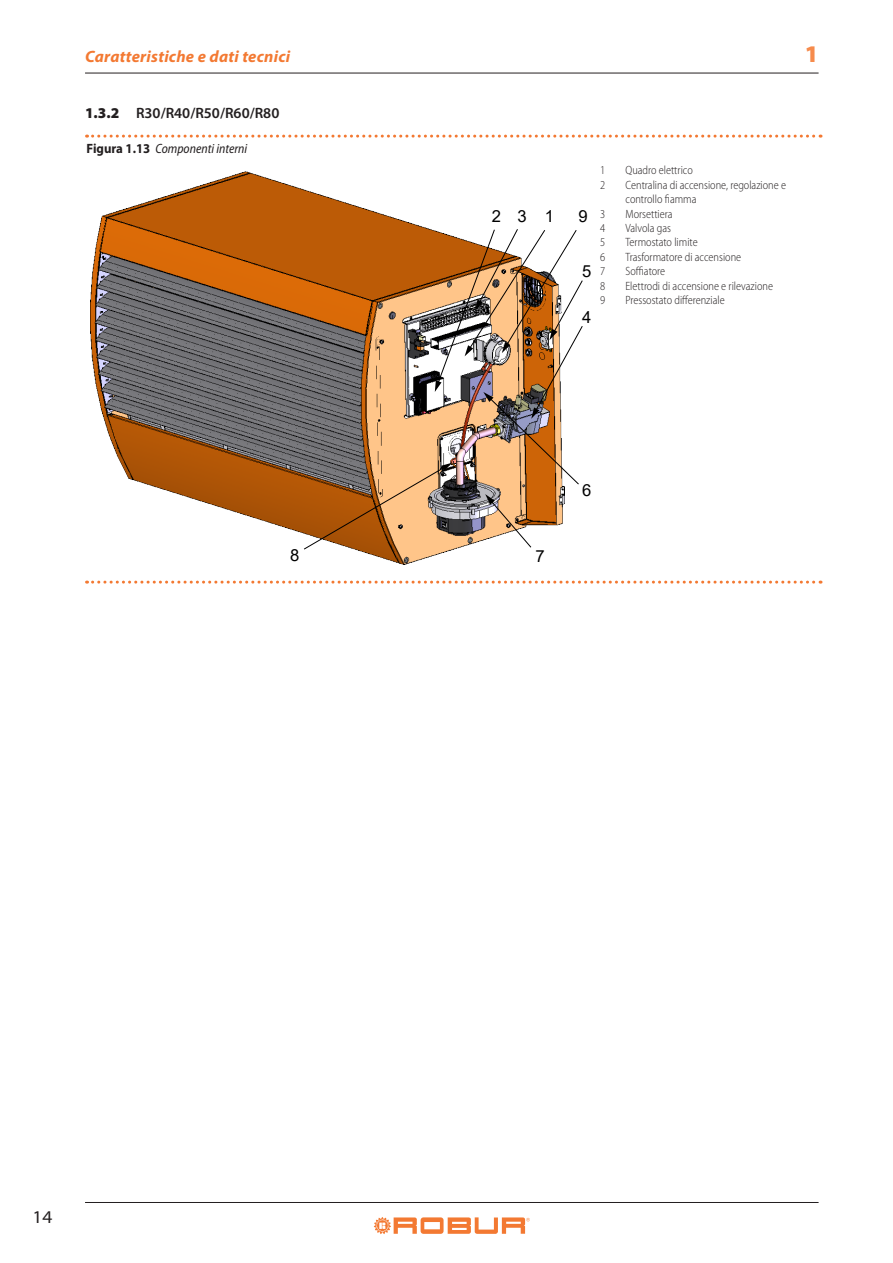
<style>
.page{position:relative;width:893px;height:1263px;background:#fff}
.page>*{position:absolute;margin:0;border:0;box-sizing:border-box;transform-origin:0 0}
.t1{font:900 24px "Myriad Pro";color:#f68b4c}
.t2{font:semi-expanded 18px "Myriad Pro";color:#231f20}
.t3{font:16.65px "Arial";color:#000}
.t4{font:italic 700 16.5px "Myriad Pro";letter-spacing:.015em;color:#f37932}
.title3_it{font:600 15px "Myriad Pro";color:#231f20}
.t5{font:italic semi-condensed 13.5px "Myriad Pro";color:#231f20;scale:.95 1}
.t6{font:300 semi-condensed 12px/14.4px "Myriad Pro";color:#231f20;scale:.95 1}
.s1{font-weight:900}
.s2{font-weight:700;font-style:normal;font-stretch:normal}
</style>
<div class="page">
<svg style="left:374px;top:1217px;width:156px;height:17px"></svg>
<hr style="left:85px;top:73px;width:734px;height:1px;background:#231f20">
<hr style="left:85px;top:1202px;width:734px;height:1px;background:#231f20">
<img style="left:90px;top:171px;width:362px;height:394px">
<svg style="left:303px;top:228px;width:280px;height:322px"></svg>
<svg style="left:87px;top:135px;width:734px;height:3px"></svg>
<svg style="left:87px;top:581px;width:734px;height:3px"></svg>
<h3 class="t4" style="left:85px;top:46px;width:207px">Caratteristiche e dati tecnici</h3>
<p class="title3_it" style="left:85px;top:103px;width:196px"><span class="s1">1.3.2</span> R30/R40/R50/R60/R80</p>
<p class="t5" style="left:87px;top:140px;width:171px"><span class="s2">Figura 1.13</span> Componenti interni</p>
<h1 class="t1" style="left:805px;top:38px;width:15px">1</h1>
<p class="t3" style="left:492px;top:205px;width:11px">2</p>
<p class="t3" style="left:517px;top:205px;width:38px">3 1</p>
<p class="t3" style="left:578px;top:205px;width:11px">9</p>
<p class="t3" style="left:582px;top:260px;width:11px">5</p>
<p class="t3" style="left:582px;top:305px;width:11px">4</p>
<p class="t6" style="left:600px;top:163px;width:7px">1</p>
<p class="t6" style="left:625px;top:163px;width:72px">Quadro elettrico</p>
<p class="t6" style="left:600px;top:177px;width:7px">2</p>
<p class="t6" style="left:625px;top:177px;width:170px">Centralina di accensione, regolazione e controllo fiamma</p>
<p class="t6" style="left:600px;top:206px;width:7px">3</p>
<p class="t6" style="left:625px;top:206px;width:51px">Morsettiera</p>
<p class="t6" style="left:600px;top:221px;width:7px">4</p>
<p class="t6" style="left:625px;top:221px;width:50px">Valvola gas</p>
<p class="t6" style="left:600px;top:235px;width:7px">5</p>
<p class="t6" style="left:625px;top:235px;width:78px">Termostato limite</p>
<p class="t6" style="left:600px;top:249px;width:7px">6</p>
<p class="t6" style="left:625px;top:249px;width:123px">Trasformatore di accensione</p>
<p class="t6" style="left:600px;top:264px;width:7px">7</p>
<p class="t6" style="left:625px;top:264px;width:43px">Soffiatore</p>
<p class="t6" style="left:600px;top:278px;width:7px">8</p>
<p class="t6" style="left:625px;top:278px;width:157px">Elettrodi di accensione e rilevazione</p>
<p class="t6" style="left:600px;top:293px;width:7px">9</p>
<p class="t6" style="left:625px;top:293px;width:106px">Pressostato differenziale</p>
<p class="t3" style="left:290px;top:544px;width:11px">8</p>
<p class="t3" style="left:535px;top:545px;width:11px">7</p>
<p class="t3" style="left:582px;top:479px;width:11px">6</p>
<h2 class="t2" style="left:33px;top:1205px;width:22px">14</h2>
</div>
